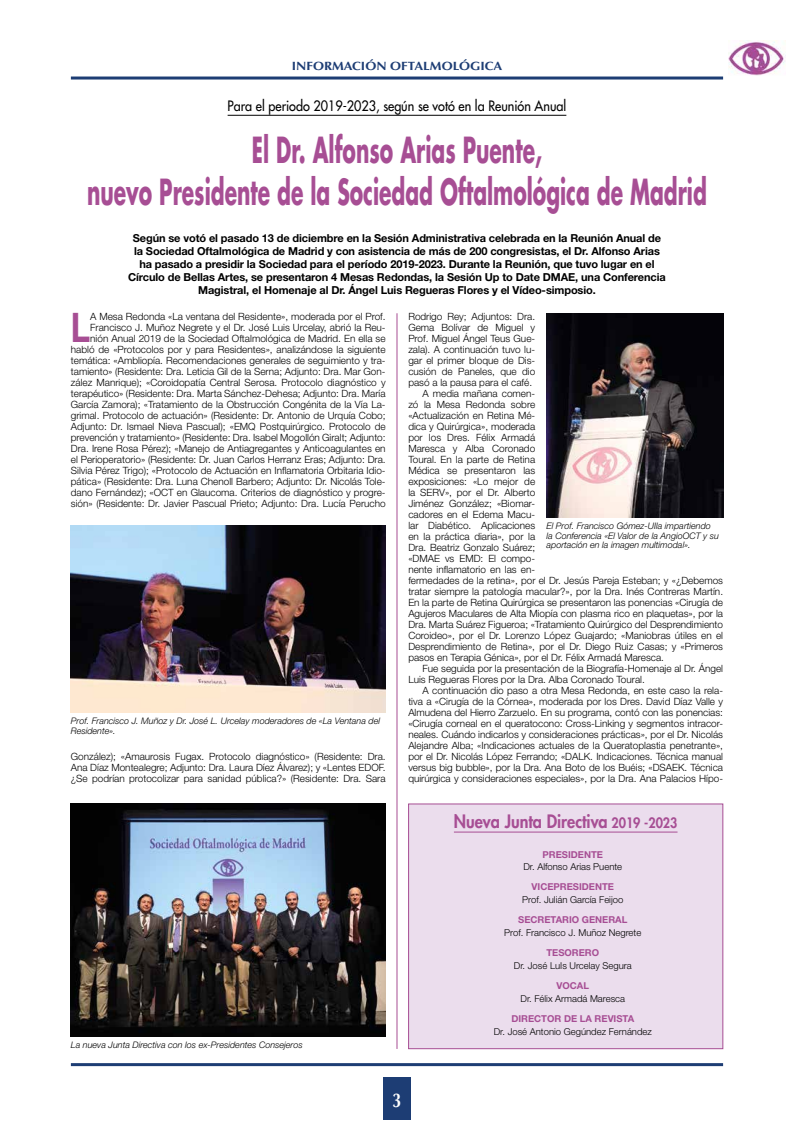
<style>
.page{position:relative;width:794px;height:1134px;background:#fff}
.page>*{position:absolute;margin:0;border:0;box-sizing:border-box;transform-origin:0 0}
.t1{font:700 40.8px "Helvetica Neue LT Std";color:#a74e94;scale:.8 1}
.t2{font:700 35px/42px "Futura Std";color:#a74e94;text-align:center;scale:.58 1}
.t3{font:700 20px "Optima LT Std";color:#fff;scale:.8 1}
.t4{font:800 18px "Futura Std";color:#a74e94;scale:.9 1}
.t5{font:500 14px "Futura Std";color:#000;scale:.9 1}
.t6{font:700 12px "Optima LT Std";color:#1d3d74;scale:1.1 1}
.t7{font:700 11px/13px "Helvetica Neue LT Std";letter-spacing:-.01em;color:#000;text-align:center}
.t8{font:300 10px/11px "Helvetica Neue LT Std";color:#000;text-align:right}
.t9{font:300 9.5px "Helvetica Neue LT Std";color:#000}
.t10{font:700 9.5px "Helvetica Neue LT Std";color:#a74e94}
.t11{font:italic 300 9px/9.5px "Helvetica Neue LT Std";color:#000}
.s1{font-size:14px}
</style>
<div class="page">
<div style="left:383px;top:1078px;width:28px;height:42px;background:#1d3d74"></div>
<img style="left:729px;top:40px;width:56px;height:36px">
<hr style="left:71px;top:77px;width:652px;height:3px;background:#1d3d74">
<hr style="left:71px;top:1063px;width:652px;height:3px;background:#1d3d74">
<hr style="left:228px;top:115px;width:338px;height:1px;background:#000">
<div style="left:408px;top:804px;width:315px;height:245px;background:#ebdded"></div>
<hr style="left:454px;top:832px;width:223px;height:1px;background:#a74e94">
<div style="left:408px;top:804px;width:315px;height:245px;border:1px solid #a74e94"></div>
<img style="left:71px;top:525px;width:315px;height:188px">
<img style="left:546px;top:313px;width:177px;height:204px">
<img style="left:71px;top:804px;width:315px;height:233px">
<hr style="left:397px;top:313px;width:1px;height:736px;background:#a74e94">
<p class="t6" style="left:292px;top:59px;width:193px">INFORMACIÓN OFTALMOLÓGICA</p>
<h3 class="t5" style="left:228px;top:97px;width:378px">Para el periodo 2019-2023, según se votó en la Reunión Anual</h3>
<h2 class="t2" style="left:87px;top:128px;width:1070px">El Dr. Alfonso Arias Puente,<br>nuevo Presidente de la Sociedad Oftalmológica de Madrid</h2>
<p class="t7" style="left:128px;top:231px;width:539px">Según se votó el pasado 13 de diciembre en la Sesión Administrativa celebrada en la Reunión Anual de la Sociedad Oftalmológica de Madrid y con asistencia de más de 200 congresistas, el Dr. Alfonso Arias ha pasado a presidir la Sociedad para el período 2019-2023. Durante la Reunión, que tuvo lugar en el Círculo de Bellas Artes, se presentaron 4 Mesas Redondas, la Sesión Up to Date DMAE, una Conferencia Magistral, el Homenaje al Dr. Ángel Luis Regueras Flores y el Vídeo-simposio.</p>
<p class="t8" style="left:71px;top:311px;width:316px">A Mesa Redonda «La ventana del Residente», moderada por el Prof.<br>Francisco J. Muñoz Negrete y el Dr. José Luis Urcelay, abrió la Reu&shy;nión Anual 2019 de la Sociedad Oftalmológica de Madrid. En ella se habló de «Protocolos por y para Residentes», analizándose la siguiente temática: «Ambliopía. Recomendaciones generales de seguimiento y tra&shy;tamiento» (Residente: Dra. Leticia Gil de la Serna; Adjunto: Dra. Mar Gon&shy;zález Manrique); «Coroidopatía Central Serosa. Protocolo diagnóstico y terapéutico» (Residente: Dra. Marta Sánchez-Dehesa; Adjunto: Dra. María García Zamora); «Tratamiento de la Obstrucción Congénita de la Vía La&shy;grimal. Protocolo de actuación» (Residente: Dr. Antonio de Urquía Cobo; Adjunto: Dr. Ismael Nieva Pascual); «EMQ Postquirúrgico. Protocolo de prevención y tratamiento» (Residente: Dra. Isabel Mogollón Giralt; Adjunto:<br>Dra. Irene Rosa Pérez); «Manejo de Antiagregantes y Anticoagulantes en el Perioperatorio» (Residente: Dr. Juan Carlos Herranz Eras; Adjunto: Dra.<br>Silvia Pérez Trigo); «Protocolo de Actuación en Inflamatoria Orbitaria Idio&shy;pática» (Residente: Dra. Luna Chenoll Barbero; Adjunto: Dr. Nicolás Tole&shy;dano Fernández); «OCT en Glaucoma. Criterios de diagnóstico y progre&shy;sión» (Residente: Dr. Javier Pascual Prieto; Adjunto: Dra. Lucía Perucho</p>
<h1 class="t1" style="left:71px;top:303px;width:26px">L</h1>
<p class="t11" style="left:71px;top:716px;width:311px">Prof. Francisco J. Muñoz y Dr. José L. Urcelay moderadores de «La Ventana del<br>Residente».</p>
<p class="t8" style="left:71px;top:751px;width:316px;text-align:justify">González); «Amaurosis Fugax. Protocolo diagnóstico» (Residente: Dra.<br>Ana Díaz Montealegre; Adjunto: Dra. Laura Díez Álvarez); y «Lentes EDOF. ¿Se podrían protocolizar para sanidad pública?» (Residente: Dra. Sara</p>
<p class="t11" style="left:71px;top:1040px;width:233px">La nueva Junta Directiva con los ex-Presidentes Consejeros</p>
<p class="t8" style="left:408px;top:311px;width:128px">Rodrigo Rey; Adjuntos: Dra.</p>
<p class="t8" style="left:408px;top:322px;width:128px">Gema Bolívar de Miguel y</p>
<p class="t8" style="left:408px;top:333px;width:128px">Prof. Miguel Ángel Teus Gue-</p>
<p class="t8" style="left:408px;top:344px;width:128px">zala). A continuación tuvo lu-</p>
<p class="t8" style="left:408px;top:355px;width:128px">gar el primer bloque de Dis-</p>
<p class="t8" style="left:408px;top:366px;width:128px">cusión de Paneles, que dio</p>
<p class="t8" style="left:408px;top:377px;width:125px">pasó a la pausa para el café.</p>
<p class="t8" style="left:422px;top:388px;width:114px">A media mañana comen-</p>
<p class="t8" style="left:408px;top:399px;width:128px">zó la Mesa Redonda sobre</p>
<p class="t8" style="left:408px;top:410px;width:128px">«Actualización en Retina Mé-</p>
<p class="t8" style="left:408px;top:421px;width:128px">dica y Quirúrgica», moderada</p>
<p class="t8" style="left:408px;top:432px;width:128px">por los Dres. Félix Armadá</p>
<p class="t8" style="left:408px;top:443px;width:128px">Maresca y Alba Coronado</p>
<p class="t8" style="left:408px;top:454px;width:128px">Toural. En la parte de Retina</p>
<p class="t8" style="left:408px;top:465px;width:128px">Médica se presentaron las</p>
<p class="t8" style="left:408px;top:476px;width:128px">exposiciones: «Lo mejor de</p>
<p class="t8" style="left:408px;top:487px;width:128px">la SERV», por el Dr. Alberto</p>
<p class="t8" style="left:408px;top:498px;width:128px">Jiménez González; «Biomar-</p>
<p class="t8" style="left:408px;top:509px;width:128px">cadores en el Edema Macu-</p>
<p class="t8" style="left:408px;top:520px;width:128px">lar Diabético. Aplicaciones</p>
<p class="t8" style="left:408px;top:531px;width:128px">en la práctica diaria», por la</p>
<p class="t8" style="left:408px;top:542px;width:128px">Dra. Beatriz Gonzalo Suárez;</p>
<p class="t8" style="left:408px;top:553px;width:128px">«DMAE vs EMD: El compo-</p>
<p class="t8" style="left:408px;top:564px;width:128px">nente inflamatorio en las en-</p>
<p class="t8" style="left:408px;top:575px;width:316px">fermedades de la retina», por el Dr. Jesús Pareja Esteban; y «¿Debemos</p>
<p class="t8" style="left:408px;top:586px;width:316px">tratar siempre la patología macular?», por la Dra. Inés Contreras Martín.</p>
<p class="t8" style="left:408px;top:597px;width:316px">En la parte de Retina Quirúrgica se presentaron las ponencias «Cirugía de</p>
<p class="t8" style="left:408px;top:608px;width:316px">Agujeros Maculares de Alta Miopía con plasma rico en plaquetas», por la</p>
<p class="t8" style="left:408px;top:619px;width:316px">Dra. Marta Suárez Figueroa; «Tratamiento Quirúrgico del Desprendimiento</p>
<p class="t8" style="left:408px;top:630px;width:316px">Coroideo», por el Dr. Lorenzo López Guajardo; «Maniobras útiles en el</p>
<p class="t8" style="left:408px;top:641px;width:316px">Desprendimiento de Retina», por el Dr. Diego Ruiz Casas; y «Primeros</p>
<p class="t8" style="left:408px;top:652px;width:257px">pasos en Terapia Génica», por el Dr. Félix Armadá Maresca.</p>
<p class="t8" style="left:422px;top:663px;width:302px">Fue seguida por la presentación de la Biografía-Homenaje al Dr. Ángel</p>
<p class="t8" style="left:408px;top:674px;width:238px">Luis Regueras Flores por la Dra. Alba Coronado Toural.</p>
<p class="t8" style="left:422px;top:685px;width:302px">A continuación dio paso a otra Mesa Redonda, en este caso la rela-</p>
<p class="t8" style="left:408px;top:696px;width:316px">tiva a «Cirugía de la Córnea», moderada por los Dres. David Díaz Valle y</p>
<p class="t8" style="left:408px;top:707px;width:316px">Almudena del Hierro Zarzuelo. En su programa, contó con las ponencias:</p>
<p class="t8" style="left:408px;top:718px;width:316px">«Cirugía corneal en el queratocono: Cross-Linking y segmentos intracor-</p>
<p class="t8" style="left:408px;top:729px;width:316px">neales. Cuándo indicarlos y consideraciones prácticas», por el Dr. Nicolás</p>
<p class="t8" style="left:408px;top:740px;width:316px">Alejandre Alba; «Indicaciones actuales de la Queratoplastia penetrante»,</p>
<p class="t8" style="left:408px;top:751px;width:316px">por el Dr. Nicolás López Ferrando; «DALK. Indicaciones. Técnica manual</p>
<p class="t8" style="left:408px;top:762px;width:316px">versus big bubble», por la Dra. Ana Boto de los Buéis; «DSAEK. Técnica</p>
<p class="t8" style="left:408px;top:773px;width:316px">quirúrgica y consideraciones especiales», por la Dra. Ana Palacios Hípo-</p>
<p class="t11" style="left:546px;top:521px;width:174px">El Prof. Francisco Gómez-UIla impartiendo la Conferencia «El Valor de la AngioOCT y su aportación en la imagen multimodal».</p>
<h3 class="t4" style="left:454px;top:809px;width:250px">Nueva Junta Directiva <span class="s1">2019 -2023</span></h3>
<p class="t10" style="left:542px;top:848px;width:62px">PRESIDENTE</p>
<p class="t9" style="left:523px;top:861px;width:100px">Dr. Alfonso Arias Puente</p>
<p class="t10" style="left:531px;top:881px;width:84px">VICEPRESIDENTE</p>
<p class="t9" style="left:522px;top:894px;width:103px">Prof. Julián García Feijoo</p>
<p class="t10" style="left:518px;top:914px;width:111px">SECRETARIO GENERAL</p>
<p class="t9" style="left:504px;top:927px;width:138px">Prof. Francisco J. Muñoz Negrete</p>
<p class="t10" style="left:546px;top:947px;width:54px">TESORERO</p>
<p class="t9" style="left:514px;top:960px;width:119px">Dr. José LuIs Urcelay Segura</p>
<p class="t10" style="left:556px;top:980px;width:34px">VOCAL</p>
<p class="t9" style="left:520px;top:992px;width:106px">Dr. Félix Armadá Maresca</p>
<p class="t10" style="left:511px;top:1012px;width:124px">DIRECTOR DE LA REVISTA</p>
<p class="t9" style="left:494px;top:1025px;width:160px">Dr. José Antonio Gegúndez Fernández</p>
<h3 class="t3" style="left:392px;top:1088px;width:13px">3</h3>
</div>
